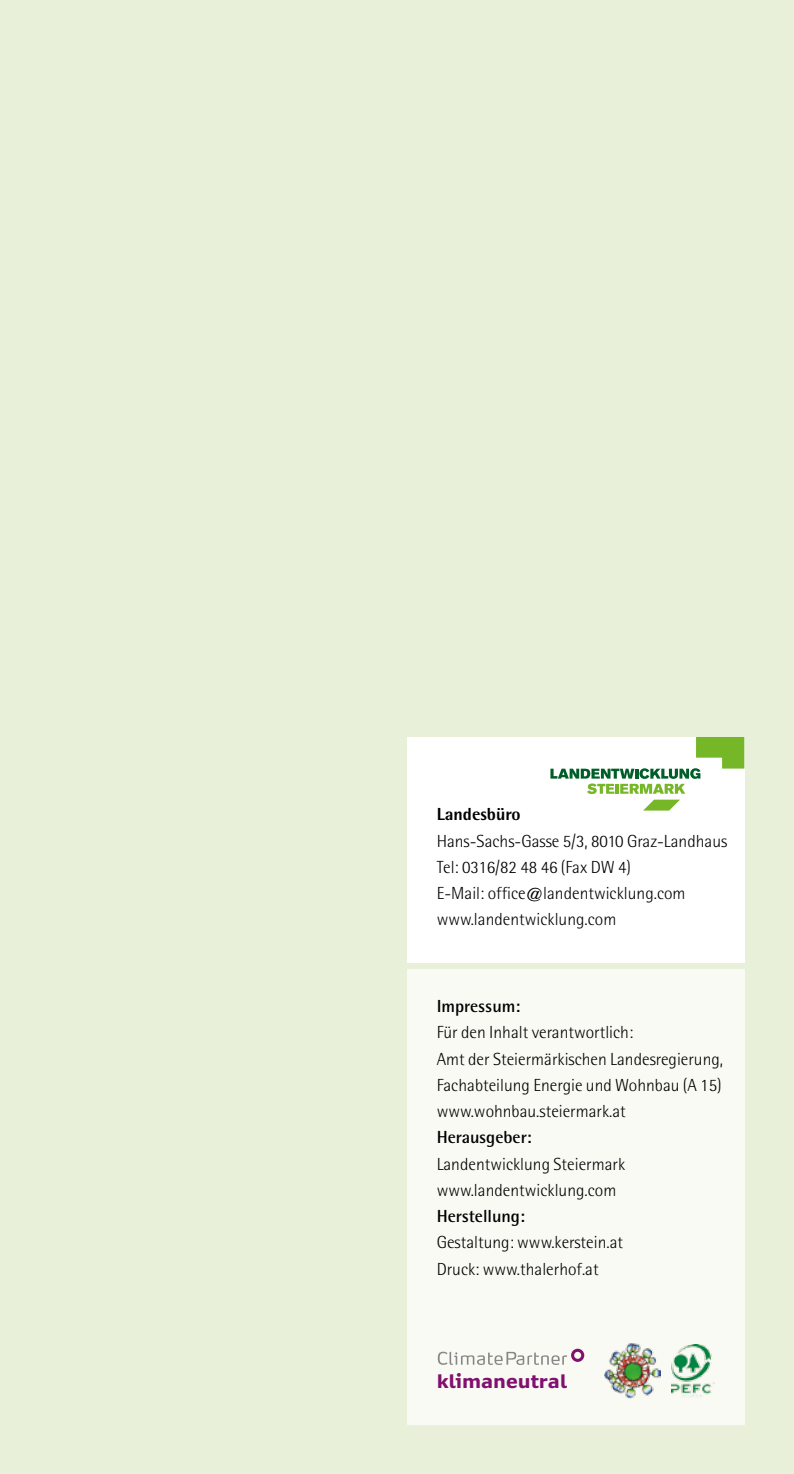
<style>
.page{position:relative;width:794px;height:1474px;background:#fff}
.page>*{position:absolute;margin:0;border:0;box-sizing:border-box;transform-origin:0 0}
.t1{font:700 18.03px "CP Type";color:#81106f}
.t2{font:300 17.5px/26.2px "Rotis Semi Sans";color:#000}
.t3{font:700 17.5px "Rotis Semi Sans";color:#000}
.t4{font:800 17.5px "Rotis Semi Sans";color:#000}
</style>
<div class="page">
<div style="left:0;top:0;width:794px;height:1473px;background:#e8f0da"></div>
<div style="left:407px;top:737px;width:337px;height:225px;background:#fff"></div>
<div style="left:407px;top:969px;width:337px;height:455px;background:#f8faf3"></div>
<svg style="left:550px;top:737px;width:194px;height:73px"></svg>
<img style="left:671px;top:1344px;width:43px;height:53px">
<img style="left:605px;top:1343px;width:56px;height:54px">
<svg style="left:438px;top:1348px;width:146px;height:16px"></svg>
<p class="t4" style="left:437px;top:803px;width:86px">Landesbüro</p>
<p class="t2" style="left:437px;top:827px;width:292px">Hans-Sachs-Gasse 5/3, 8010 Graz-Landhaus Tel: 0316/82 48 46 (Fax DW 4)<br>E-Mail: office@landentwicklung.com www.landentwicklung.com</p>
<p class="t3" style="left:437px;top:995px;width:85px">Impressum:</p>
<p class="t2" style="left:437px;top:1019px;width:288px">Für den Inhalt verantwortlich:<br>Amt der Steiermärkischen Landesregierung, Fachabteilung Energie und Wohnbau (A 15) www.wohnbau.steiermark.at</p>
<p class="t3" style="left:437px;top:1126px;width:96px">Herausgeber:</p>
<p class="t2" style="left:437px;top:1150px;width:190px">Landentwicklung Steiermark www.landentwicklung.com</p>
<p class="t3" style="left:437px;top:1205px;width:90px">Herstellung:</p>
<p class="t2" style="left:437px;top:1229px;width:188px">Gestaltung: www.kerstein.at<br>Druck: www.thalerhof.at</p>
<p class="t1" style="left:437px;top:1369px;width:132px">klimaneutral</p>
</div>
